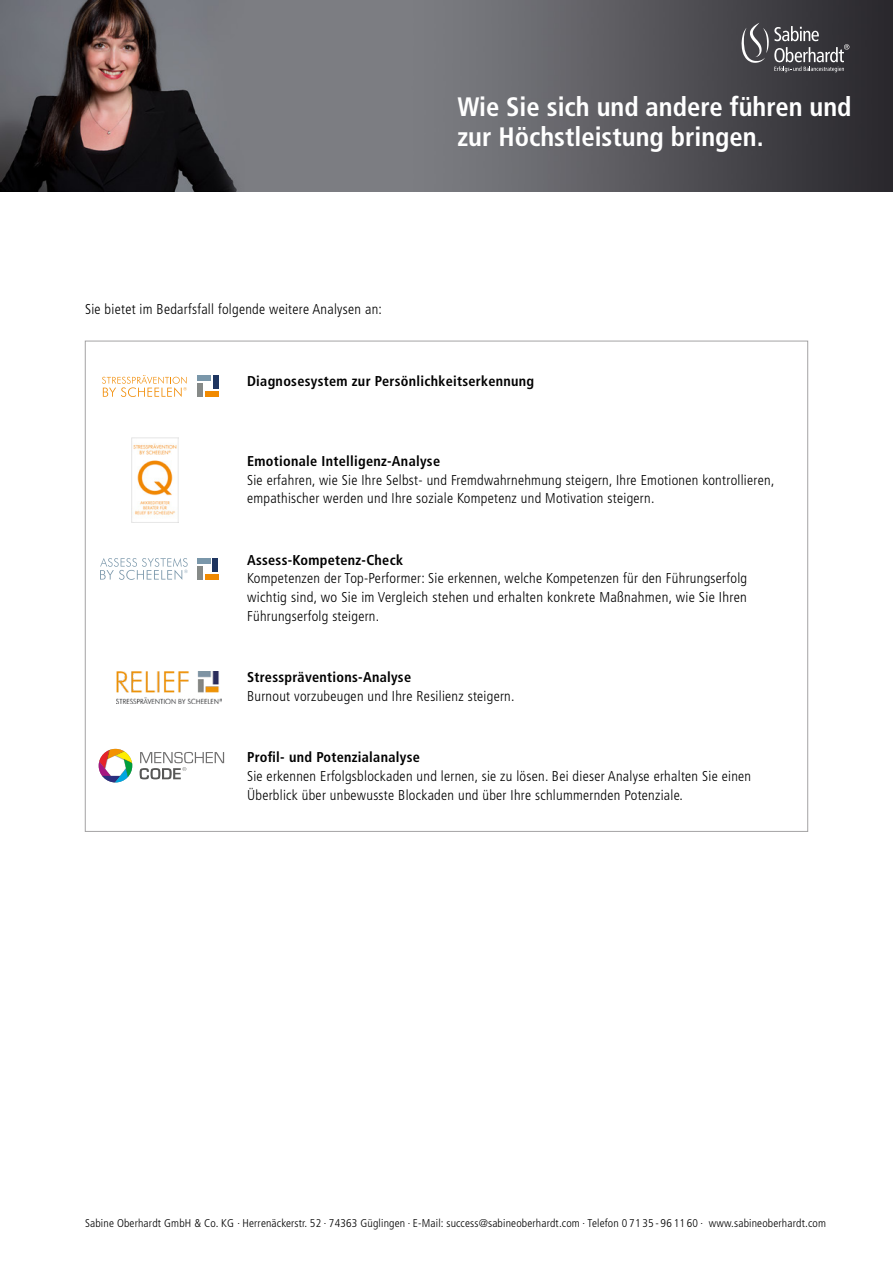
<style>
.page{position:relative;width:893px;height:1263px;background:#fff}
.page>*{position:absolute;margin:0;border:0;box-sizing:border-box;transform-origin:0 0}
.t1{font:700 condensed 26.7px/30px "Frutiger LT Std";color:#fff}
.t2{font:300 condensed 14.25px/18.8px "Frutiger LT Std";letter-spacing:.02em;color:#000}
.t3{font:700 condensed 14.25px "Frutiger LT Std";letter-spacing:.02em;color:#000}
.t4{font:300 condensed 11.25px "Frutiger LT Std";letter-spacing:.015em;color:#000}
.s1{font-stretch:normal}
</style>
<div class="page">
<img style="left:0;top:0;width:893px;height:191px">
<svg style="left:100px;top:558px;width:88px;height:22px"></svg>
<div style="left:197px;top:566px;width:6px;height:14px;background:#868a88"></div>
<div style="left:197px;top:558px;width:13px;height:6px;background:#7a97aa"></div>
<div style="left:212px;top:558px;width:6px;height:14px;background:#1e3560"></div>
<div style="left:205px;top:574px;width:13px;height:6px;background:#f18a00"></div>
<svg style="left:140px;top:752px;width:84px;height:27px"></svg>
<svg style="left:99px;top:749px;width:33px;height:33px"></svg>
<img style="left:131px;top:438px;width:48px;height:84px">
<svg style="left:102px;top:375px;width:85px;height:22px"></svg>
<div style="left:197px;top:383px;width:6px;height:14px;background:#868a88"></div>
<div style="left:197px;top:375px;width:13px;height:6px;background:#7a97aa"></div>
<div style="left:213px;top:375px;width:6px;height:14px;background:#1e3560"></div>
<div style="left:205px;top:391px;width:14px;height:6px;background:#f18a00"></div>
<img style="left:117px;top:671px;width:105px;height:32px">
<svg style="left:741px;top:23px;width:108px;height:49px;background:#5b5a5e"></svg>
<p class="t2" style="left:85px;top:300px;width:298px">Sie bietet im Bedarfsfall folgende weitere Analysen an:</p>
<h1 class="t1" style="left:457px;top:91px;width:396px">Wie Sie sich und andere führen und zur Höchstleistung bringen.</h1>
<p class="t3" style="left:247px;top:372px;width:289px">Diagnosesystem zur Persönlichkeitserkennung</p>
<p class="t3" style="left:247px;top:452px;width:195px">Emotionale Intelligenz-Analyse</p>
<p class="t2" style="left:247px;top:470px;width:529px">Sie erfahren, wie Sie Ihre Selbst- und Fremdwahrnehmung steigern, Ihre Emotionen kontrollieren, empathischer werden und Ihre soziale Kompetenz und Motivation steigern.</p>
<p class="t3" style="left:247px;top:551px;width:158px">Assess-Kompetenz-Check</p>
<p class="t2" style="left:247px;top:569px;width:502px;text-align:justify">Kompetenzen der Top-Performer: Sie erkennen, welche Kompetenzen für den Führungserfolg wichtig sind, wo Sie im Vergleich stehen und erhalten konkrete Maßnahmen, wie Sie Ihren Führungserfolg steigern.</p>
<p class="t3" style="left:247px;top:669px;width:166px">Stresspräventions-Analyse</p>
<p class="t2" style="left:247px;top:687px;width:269px">Burnout vorzubeugen und Ihre Resilienz steigern.</p>
<p class="t3" style="left:247px;top:749px;width:174px">Profil- und Potenzialanalyse</p>
<p class="t2" style="left:247px;top:767px;width:506px">Sie erkennen Erfolgsblockaden und lernen, sie zu lösen. Bei dieser Analyse erhalten Sie einen<br>Überblick über unbewusste Blockaden und über Ihre schlummernden Potenziale.</p>
<p class="t4" style="left:85px;top:1216px;width:742px">Sabine Oberhardt GmbH &amp; Co. KG <span class="s1">·</span> Herrenäckerstr. 52 <span class="s1">·</span> 74363 Güglingen <span class="s1">·</span> E-Mail: success@sabineoberhardt.com <span class="s1">·</span> Telefon 0 71 35 - 96 11 60 <span class="s1">·</span> www.sabineoberhardt.com</p>
</div>
